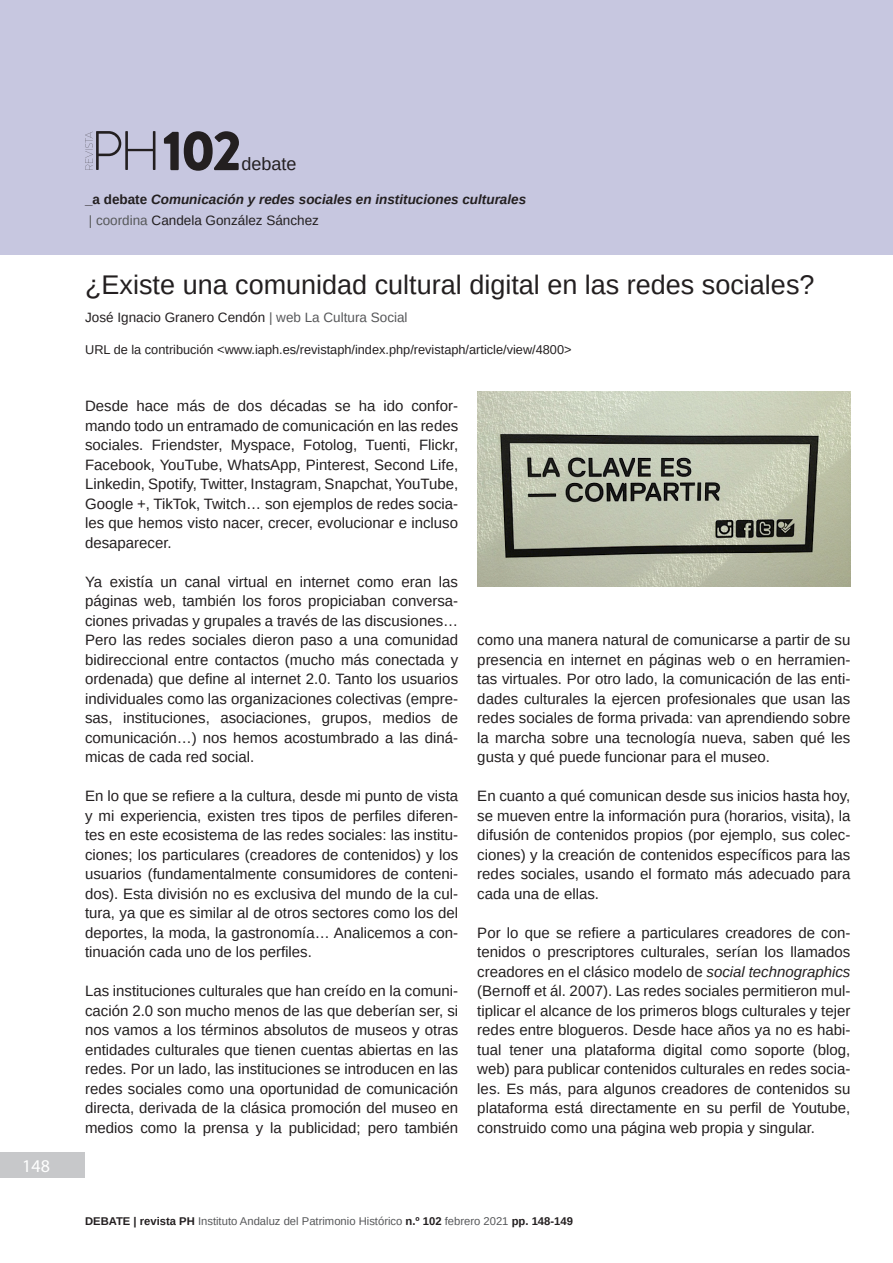
<style>
.page{position:relative;width:893px;height:1263px;background:#fff}
.page>*{position:absolute;margin:0;border:0;box-sizing:border-box;transform-origin:0 0}
.t1{font:900 56.4px "Brandon Grotesque";color:#231f20}
.Titulo{font:27px "Arimo";color:#231f20}
.t2{font:18px "Arimo";color:#231f20}
.t3{font:18px "Myriad Pro";color:#fff}
.t4{font:15px/19.5px "Arimo";color:#231f20;text-align:justify}
.t5{font:italic 700 13.5px/21px "Arimo";color:#231f20}
.Autor{font:13.5px "Arimo";color:#231f20}
.URL_articulo{font:12.75px "Arimo";color:#231f20}
.t6{font:11.25px "Arimo";color:#57585a}
.s1{font-style:normal}
.s2{font-weight:400;font-style:normal;color:#57585a}
.s3{font-weight:400;font-style:normal}
.s4{color:#57585a}
.s5{font-style:italic}
.s6{font-weight:700;color:#231f20}
</style>
<div class="page">
<div style="left:0;top:0;width:893px;height:255px;background:#c7c7e0"></div>
<div style="left:0;top:1152px;width:85px;height:26px;background:#c7c8ca"></div>
<svg style="left:85px;top:131px;width:70px;height:39px"></svg>
<img style="left:477px;top:392px;width:373px;height:195px">
<p class="t3" style="left:22px;top:1155px;width:29px">148</p>
<h1 class="t1" style="left:163px;top:111px;width:81px">102</h1>
<p class="t2" style="left:242px;top:153px;width:57px">debate</p>
<p class="t5" style="left:85px;top:189px;width:443px"><span class="s1">_a debate</span> Comunicación y redes sociales en instituciones culturales <span class="s2">| coordina</span> <span class="s3">Candela González Sánchez</span></p>
<p class="Titulo" style="left:85px;top:268px;width:731px">¿Existe una comunidad cultural digital en las redes sociales?</p>
<p class="Autor" style="left:85px;top:309px;width:324px">José Ignacio Granero Cendón <span class="s4">| web La Cultura Social</span></p>
<p class="URL_articulo" style="left:85px;top:342px;width:488px">URL de la contribución &lt;www.iaph.es/revistaph/index.php/revistaph/article/view/4800&gt;</p>
<p class="t4" style="left:85px;top:396px;width:375px">Desde hace más de dos décadas se ha ido confor&shy;mando todo un entramado de comunicación en las redes sociales. Friendster, Myspace, Fotolog, Tuenti, Flickr, Facebook, YouTube, WhatsApp, Pinterest, Second Life, Linkedin, Spotify, Twitter, Instagram, Snapchat, YouTube, Google +, TikTok, Twitch… son ejemplos de redes socia&shy;les que hemos visto nacer, crecer, evolucionar e incluso desaparecer.</p>
<p class="t4" style="left:85px;top:572px;width:375px">Ya existía un canal virtual en internet como eran las páginas web, también los foros propiciaban conversa&shy;ciones privadas y grupales a través de las discusiones… Pero las redes sociales dieron paso a una comunidad bidireccional entre contactos (mucho más conectada y ordenada) que define al internet 2.0. Tanto los usuarios individuales como las organizaciones colectivas (empre&shy;sas, instituciones, asociaciones, grupos, medios de comunicación…) nos hemos acostumbrado a las diná&shy;micas de cada red social.</p>
<p class="t4" style="left:85px;top:786px;width:375px">En lo que se refiere a la cultura, desde mi punto de vista y mi experiencia, existen tres tipos de perfiles diferen&shy;tes en este ecosistema de las redes sociales: las institu&shy;ciones; los particulares (creadores de contenidos) y los usuarios (fundamentalmente consumidores de conteni&shy;dos). Esta división no es exclusiva del mundo de la cul&shy;tura, ya que es similar al de otros sectores como los del deportes, la moda, la gastronomía… Analicemos a con&shy;tinuación cada uno de los perfiles.</p>
<p class="t4" style="left:85px;top:981px;width:375px">Las instituciones culturales que han creído en la comuni&shy;cación 2.0 son mucho menos de las que deberían ser, si nos vamos a los términos absolutos de museos y otras entidades culturales que tienen cuentas abiertas en las redes. Por un lado, las instituciones se introducen en las redes sociales como una oportunidad de comunicación directa, derivada de la clásica promoción del museo en medios como la prensa y la publicidad; pero también</p>
<p class="t4" style="left:477px;top:630px;width:375px">como una manera natural de comunicarse a partir de su presencia en internet en páginas web o en herramien&shy;tas virtuales. Por otro lado, la comunicación de las enti&shy;dades culturales la ejercen profesionales que usan las redes sociales de forma privada: van aprendiendo sobre la marcha sobre una tecnología nueva, saben qué les gusta y qué puede funcionar para el museo.</p>
<p class="t4" style="left:477px;top:786px;width:375px">En cuanto a qué comunican desde sus inicios hasta hoy, se mueven entre la información pura (horarios, visita), la difusión de contenidos propios (por ejemplo, sus colec&shy;ciones) y la creación de contenidos específicos para las redes sociales, usando el formato más adecuado para cada una de ellas.</p>
<p class="t4" style="left:477px;top:923px;width:375px">Por lo que se refiere a particulares creadores de con&shy;tenidos o prescriptores culturales, serían los llamados creadores en el clásico modelo de <span class="s5">social technographics </span>(Bernoff et ál. 2007). Las redes sociales permitieron mul&shy;tiplicar el alcance de los primeros blogs culturales y tejer redes entre blogueros. Desde hace años ya no es habi&shy;tual tener una plataforma digital como soporte (blog, web) para publicar contenidos culturales en redes socia&shy;les. Es más, para algunos creadores de contenidos su plataforma está directamente en su perfil de Youtube, construido como una página web propia y singular.</p>
<p class="t6" style="left:85px;top:1213px;width:489px"><span class="s6">DEBATE | revista PH</span> Instituto Andaluz del Patrimonio Histórico <span class="s6">n.º 102</span> febrero 2021 <span class="s6">pp. 148-149</span></p>
</div>
